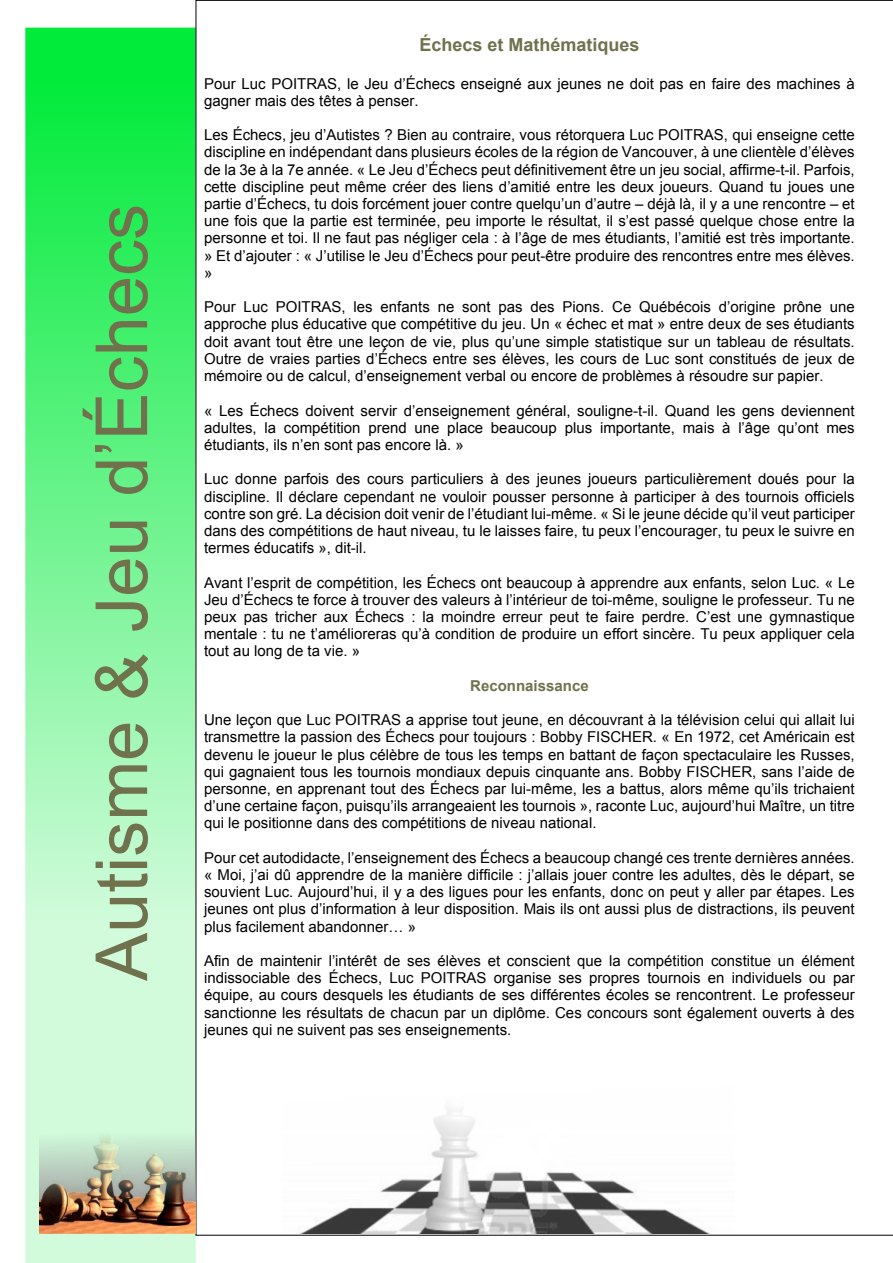
<style>
.page{position:relative;width:893px;height:1263px;background:#fff}
.page>*{position:absolute;margin:0;border:0;box-sizing:border-box;transform-origin:0 0}
.t1{font:72px "Arial";color:#70714d}
.t2{font:700 18px "Arial";color:#70714d}
.t3{font:15px/17.2px "Arial";color:#000;text-align:justify}
.t4{font:700 15px "Arial";color:#70714d}
</style>
<div class="page">
<img style="left:25px;top:27px;width:171px;height:1236px">
<img style="left:39px;top:1128px;width:157px;height:105px">
<img style="left:301px;top:1108px;width:408px;height:125px">
<h1 class="t1" style="left:95px;top:981px;width:778px;rotate:-90deg">Autisme &amp; Jeu d’Échecs</h1>
<p class="t2" style="left:419px;top:38px;width:222px">Échecs et Mathématiques</p>
<p class="t3" style="left:204px;top:76px;width:652px">Pour Luc POITRAS, le Jeu d’Échecs enseigné aux jeunes ne doit pas en faire des machines à gagner mais des têtes à penser.</p>
<p class="t3" style="left:204px;top:128px;width:652px">Les Échecs, jeu d’Autistes ? Bien au contraire, vous rétorquera Luc POITRAS, qui enseigne cette discipline en indépendant dans plusieurs écoles de la région de Vancouver, à une clientèle d’élèves de la 3e à la 7e année. « Le Jeu d’Échecs peut définitivement être un jeu social, affirme-t-il. Parfois, cette discipline peut même créer des liens d’amitié entre les deux joueurs. Quand tu joues une partie d’Échecs, tu dois forcément jouer contre quelqu’un d’autre – déjà là, il y a une rencontre – et une fois que la partie est terminée, peu importe le résultat, il s’est passé quelque chose entre la personne et toi. Il ne faut pas négliger cela : à l’âge de mes étudiants, l’amitié est très importante. » Et d’ajouter : « J’utilise le Jeu d’Échecs pour peut-être produire des rencontres entre mes élèves. »</p>
<p class="t3" style="left:204px;top:300px;width:652px">Pour Luc POITRAS, les enfants ne sont pas des Pions. Ce Québécois d’origine prône une approche plus éducative que compétitive du jeu. Un « échec et mat » entre deux de ses étudiants doit avant tout être une leçon de vie, plus qu’une simple statistique sur un tableau de résultats.<br>Outre de vraies parties d’Échecs entre ses élèves, les cours de Luc sont constitués de jeux de mémoire ou de calcul, d’enseignement verbal ou encore de problèmes à résoudre sur papier.</p>
<p class="t3" style="left:204px;top:403px;width:652px">« Les Échecs doivent servir d’enseignement général, souligne-t-il. Quand les gens deviennent adultes, la compétition prend une place beaucoup plus importante, mais à l’âge qu’ont mes étudiants, ils n’en sont pas encore là. »</p>
<p class="t3" style="left:204px;top:472px;width:652px">Luc donne parfois des cours particuliers à des jeunes joueurs particulièrement doués pour la discipline. Il déclare cependant ne vouloir pousser personne à participer à des tournois officiels contre son gré. La décision doit venir de l’étudiant lui-même. « Si le jeune décide qu’il veut participer dans des compétitions de haut niveau, tu le laisses faire, tu peux l’encourager, tu peux le suivre en termes éducatifs », dit-il.</p>
<p class="t3" style="left:204px;top:575px;width:652px">Avant l’esprit de compétition, les Échecs ont beaucoup à apprendre aux enfants, selon Luc. « Le Jeu d’Échecs te force à trouver des valeurs à l’intérieur de toi-même, souligne le professeur. Tu ne peux pas tricher aux Échecs : la moindre erreur peut te faire perdre. C’est une gymnastique mentale : tu ne t’amélioreras qu’à condition de produire un effort sincère. Tu peux appliquer cela tout au long de ta vie. »</p>
<p class="t4" style="left:470px;top:680px;width:120px">Reconnaissance</p>
<p class="t3" style="left:204px;top:713px;width:652px">Une leçon que Luc POITRAS a apprise tout jeune, en découvrant à la télévision celui qui allait lui transmettre la passion des Échecs pour toujours : Bobby FISCHER. « En 1972, cet Américain est devenu le joueur le plus célèbre de tous les temps en battant de façon spectaculaire les Russes, qui gagnaient tous les tournois mondiaux depuis cinquante ans. Bobby FISCHER, sans l’aide de personne, en apprenant tout des Échecs par lui-même, les a battus, alors même qu’ils trichaient d’une certaine façon, puisqu’ils arrangeaient les tournois », raconte Luc, aujourd’hui Maître, un titre qui le positionne dans des compétitions de niveau national.</p>
<p class="t3" style="left:204px;top:850px;width:652px">Pour cet autodidacte, l’enseignement des Échecs a beaucoup changé ces trente dernières années. « Moi, j’ai dû apprendre de la manière difficile : j’allais jouer contre les adultes, dès le départ, se souvient Luc. Aujourd’hui, il y a des ligues pour les enfants, donc on peut y aller par étapes. Les jeunes ont plus d’information à leur disposition. Mais ils ont aussi plus de distractions, ils peuvent plus facilement abandonner… »</p>
<p class="t3" style="left:204px;top:953px;width:652px">Afin de maintenir l’intérêt de ses élèves et conscient que la compétition constitue un élément indissociable des Échecs, Luc POITRAS organise ses propres tournois en individuels ou par équipe, au cours desquels les étudiants de ses différentes écoles se rencontrent. Le professeur sanctionne les résultats de chacun par un diplôme. Ces concours sont également ouverts à des jeunes qui ne suivent pas ses enseignements.</p>
</div>
